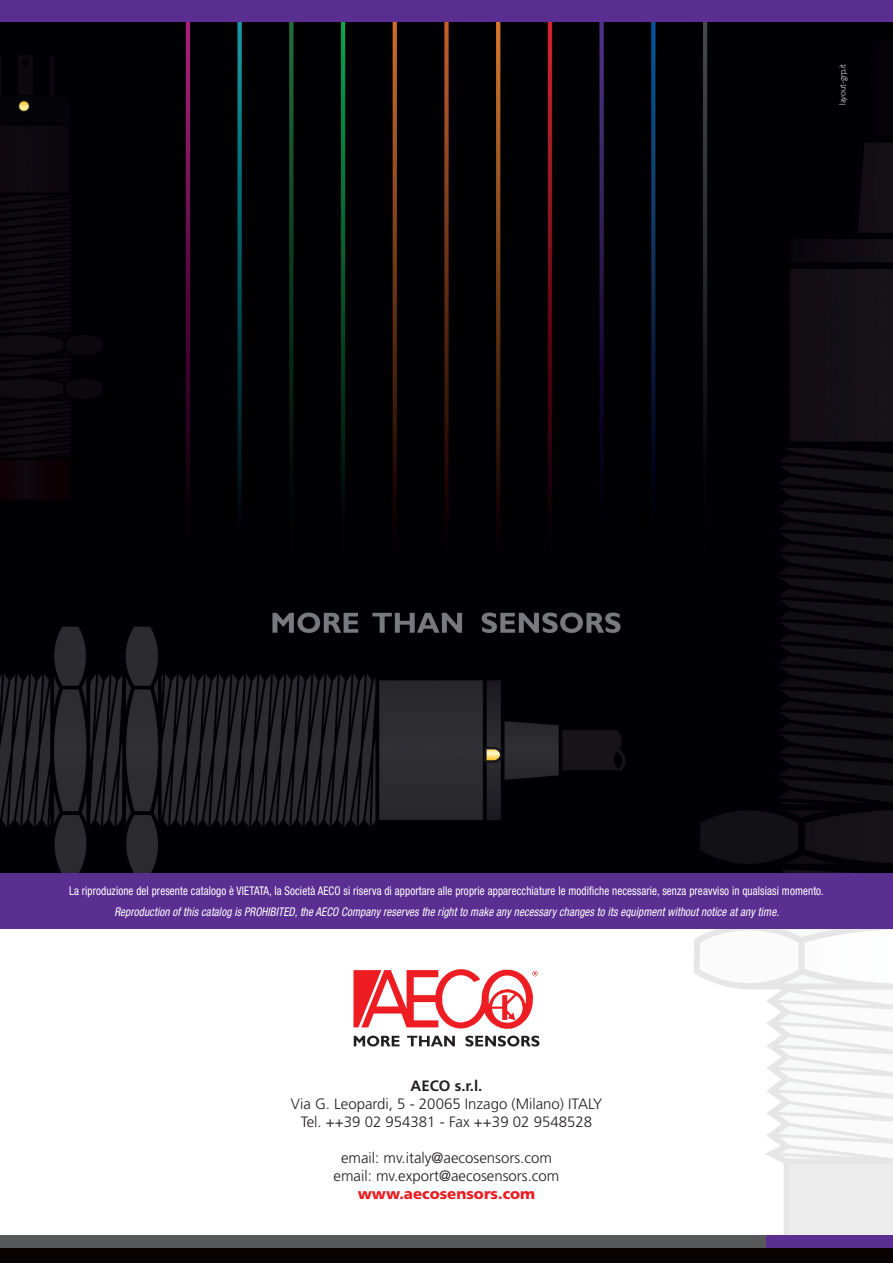
<style>
.page{position:relative;width:893px;height:1263px;background:#fff}
.page>*{position:absolute;margin:0;border:0;box-sizing:border-box;transform-origin:0 0}
.t1{font:300 15px/18px "Frutiger LT Std";color:#231f20;text-align:center}
.t2{font:900 15px "Frutiger LT Std";color:#ee1d23}
.t3{font:700 15px "Frutiger LT Std";color:#231f20}
.t4{font:condensed 12px "Helvetica Neue";letter-spacing:.01em;color:#fff;scale:.92 1}
.t5{font:italic condensed 12px "Helvetica Neue";letter-spacing:.01em;color:#fff;scale:.92 1}
.t6{font:300 9px "Gill Sans";color:#fff}
</style>
<div class="page">
<img style="left:0;top:21px;width:893px;height:1214px">
<div style="left:0;top:1243px;width:893px;height:20px;background:#080302"></div>
<svg style="left:354px;top:1036px;width:45px;height:10px"></svg>
<svg style="left:407px;top:1036px;width:48px;height:10px"></svg>
<svg style="left:465px;top:1036px;width:74px;height:10px"></svg>
<svg style="left:353px;top:966px;width:185px;height:64px"></svg>
<div style="left:765px;top:1235px;width:128px;height:13px;background:#5b2e91"></div>
<div style="left:0;top:1235px;width:765px;height:13px;background:#57585a"></div>
<div style="left:0;top:874px;width:893px;height:55px;background:#5b2e91"></div>
<div style="left:0;top:0;width:893px;height:21px;background:#5b2e91"></div>
<p class="t6" style="left:835px;top:105px;width:43px;rotate:-90deg">layout-grp.it</p>
<p class="t4" style="left:69px;top:883px;width:822px">La riproduzione del presente catalogo è VIETATA, la Società AECO si riserva di apportare alle proprie apparecchiature le modifiche necessarie, senza preavviso in qualsiasi momento.</p>
<p class="t5" style="left:114px;top:904px;width:724px">Reproduction of this catalog is PROHIBITED, the AECO Company reserves the right to make any necessary changes to its equipment without notice at any time.</p>
<p class="t3" style="left:410px;top:1077px;width:73px">AECO s.r.l.</p>
<p class="t1" style="left:291px;top:1095px;width:313px">Via G. Leopardi, 5 - 20065 Inzago (Milano) ITALY<br>Tel. ++39 02 954381 - Fax ++39 02 9548528</p>
<p class="t1" style="left:334px;top:1149px;width:227px">email: mv.italy@aecosensors.com email: mv.export@aecosensors.com</p>
<p class="t2" style="left:358px;top:1185px;width:179px">www.aecosensors.com</p>
</div>
